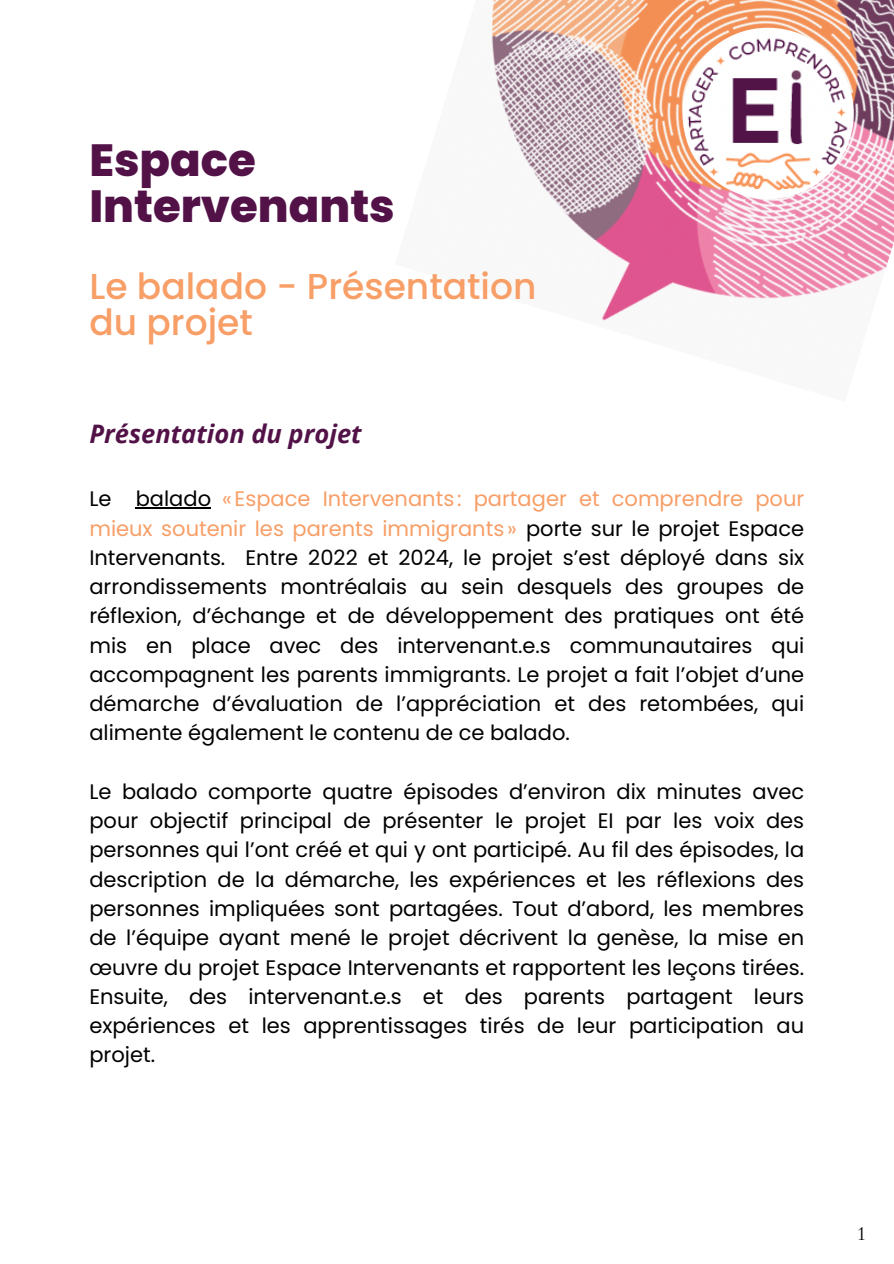
<style>
.page{position:relative;width:894px;height:1264px;background:#fff}
.page>*{position:absolute;margin:0;border:0;box-sizing:border-box;transform-origin:0 0}
.t1{font:800 45px/46.2px "Poppins";color:#521248}
.t2{font:500 36px/36px "Poppins";color:#f89e67}
.t3{font:italic 700 25.5px "Open Sans";color:#521248}
.t4{font:21px/29.2px "Poppins";color:#000;text-align:justify}
.t5{font:18.9px "Cardo";color:#000}
.s1{color:#f89e67}
</style>
<div class="page">
<img style="left:491px;top:0;width:402px;height:321px">
<hr style="left:136px;top:507px;width:75px;height:1px;background:#000">
<img style="left:682px;top:28px;width:171px;height:171px;border-radius:50%">
<p class="t1" style="left:89px;top:137px;width:307px">Espace<br>Intervenants</p>
<h3 class="t2" style="left:89px;top:269px;width:448px">Le balado - Présentation du projet</h3>
<p class="t3" style="left:89px;top:415px;width:274px">Présentation du projet</p>
<p class="t4" style="left:89px;top:484px;width:716px">Le balado <span class="s1">« Espace Intervenants : partager et comprendre pour mieux soutenir les parents immigrants »</span> porte sur le projet Espace Intervenants. Entre 2022 et 2024, le projet s’est déployé dans six arrondissements montréalais au sein desquels des groupes de réflexion, d’échange et de développement des pratiques ont été mis en place avec des intervenant.e.s communautaires qui accompagnent les parents immigrants. Le projet a fait l’objet d’une démarche d’évaluation de l’appréciation et des retombées, qui alimente également le contenu de ce balado.</p>
<h1 class="t4" style="left:89px;top:777px;width:716px">Le balado comporte quatre épisodes d’environ dix minutes avec pour objectif principal de présenter le projet EI par les voix des personnes qui l’ont créé et qui y ont participé. Au fil des épisodes, la description de la démarche, les expériences et les réflexions des personnes impliquées sont partagées. Tout d’abord, les membres de l’équipe ayant mené le projet décrivent la genèse, la mise en œuvre du projet Espace Intervenants et rapportent les leçons tirées.<br>Ensuite, des intervenant.e.s et des parents partagent leurs expériences et les apprentissages tirés de leur participation au projet.</h1>
<p class="t5" style="left:856px;top:1220px;width:11px">1</p>
</div>
